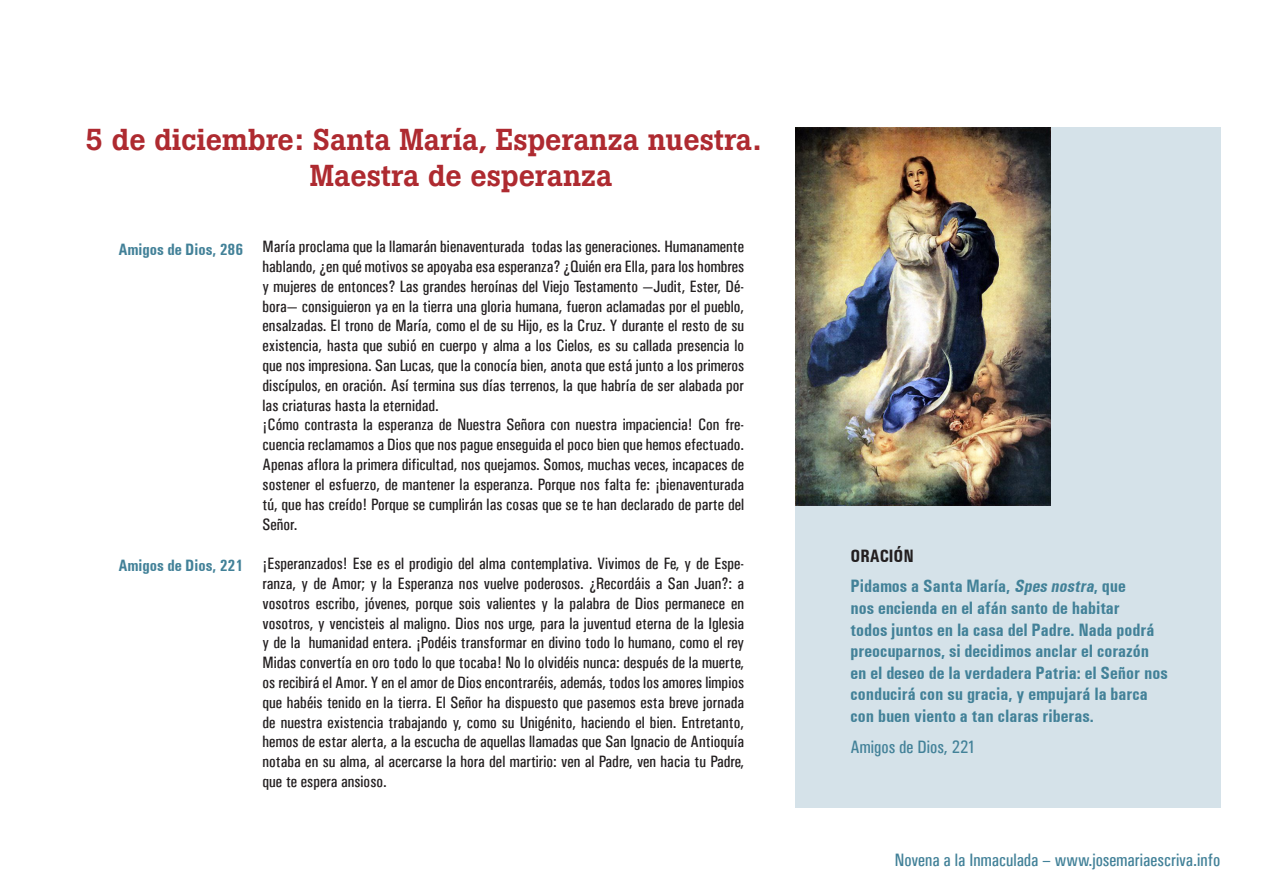
<style>
.page{position:relative;width:1263px;height:893px;background:#fff}
.page>*{position:absolute;margin:0;border:0;box-sizing:border-box;transform-origin:0 0}
.t1{font:500 30px/36px "Boton";color:#ae2a30}
.t2{font:700 condensed 18px/21.6px "Univers";color:#428198}
.t3{font:18px "Univers Condensed";color:#428198}
.t4{font:16.5px/19.8px "Univers Condensed";color:#231f20}
.t5{font:700 condensed 16.5px "Univers";color:#428198}
.s1{color:#231f20}
.s2{font-style:italic}
</style>
<div class="page">
<div style="left:795px;top:128px;width:425px;height:680px;background:#d5e2e9"></div>
<img style="left:795px;top:128px;width:255px;height:377px">
<h1 class="t1" style="left:310px;top:122px;width:453px;text-indent:-225px">5 de diciembre: Santa María, Esperanza nuestra.<br>Maestra de esperanza</h1>
<p class="t5" style="left:118px;top:239px;width:126px">Amigos de Dios, 286</p>
<p class="t5" style="left:118px;top:555px;width:126px">Amigos de Dios, 221</p>
<p class="t4" style="left:263px;top:237px;width:483px">María proclama que la llamarán bienaventurada todas las generaciones. Humanamente hablando, ¿en qué motivos se apoyaba esa esperanza? ¿Quién era Ella, para los hombres y mujeres de entonces? Las grandes heroínas del Viejo Testamento —Judit, Ester, Dé&shy;bora— consiguieron ya en la tierra una gloria humana, fueron aclamadas por el pueblo, ensalzadas. El trono de María, como el de su Hijo, es la Cruz. Y durante el resto de su existencia, hasta que subió en cuerpo y alma a los Cielos, es su callada presencia lo que nos impresiona. San Lucas, que la conocía bien, anota que está junto a los primeros discípulos, en oración. Así termina sus días terrenos, la que habría de ser alabada por las criaturas hasta la eternidad.<br>¡Cómo contrasta la esperanza de Nuestra Señora con nuestra impaciencia! Con fre&shy;cuencia reclamamos a Dios que nos pague enseguida el poco bien que hemos efectuado.<br>Apenas aflora la primera dificultad, nos quejamos. Somos, muchas veces, incapaces de sostener el esfuerzo, de mantener la esperanza. Porque nos falta fe: ¡bienaventurada tú, que has creído! Porque se cumplirán las cosas que se te han declarado de parte del Señor.</p>
<p class="t4" style="left:263px;top:554px;width:483px;text-align:justify">¡Esperanzados! Ese es el prodigio del alma contemplativa. Vivimos de Fe, y de Espe&shy;ranza, y de Amor; y la Esperanza nos vuelve poderosos. ¿Recordáis a San Juan?: a vosotros escribo, jóvenes, porque sois valientes y la palabra de Dios permanece en vosotros, y vencisteis al maligno. Dios nos urge, para la juventud eterna de la Iglesia y de la humanidad entera. ¡Podéis transformar en divino todo lo humano, como el rey Midas convertía en oro todo lo que tocaba! No lo olvidéis nunca: después de la muerte, os recibirá el Amor. Y en el amor de Dios encontraréis, además, todos los amores limpios que habéis tenido en la tierra. El Señor ha dispuesto que pasemos esta breve jornada de nuestra existencia trabajando y, como su Unigénito, haciendo el bien. Entretanto, hemos de estar alerta, a la escucha de aquellas llamadas que San Ignacio de Antioquía notaba en su alma, al acercarse la hora del martirio: ven al Padre, ven hacia tu Padre, que te espera ansioso.</p>
<p class="t2" style="left:850px;top:540px;width:277px;line-height:30.6px"><span class="s1">ORACIóN<br></span>Pidamos a Santa María, <span class="s2">Spes nostra</span>, que</p>
<p class="t2" style="left:850px;top:597px;width:319px">nos encienda en el afán santo de habitar<br>todos juntos en la casa del Padre. Nada podrá preocuparnos, si decidimos anclar el corazón en el deseo de la verdadera Patria: el Señor nos conducirá con su gracia, y empujará la barca con buen viento a tan claras riberas.</p>
<p class="t3" style="left:850px;top:736px;width:126px">Amigos de Dios, 221</p>
<p class="t3" style="left:895px;top:849px;width:327px">Novena a la Inmaculada – www.josemariaescriva.info</p>
</div>
